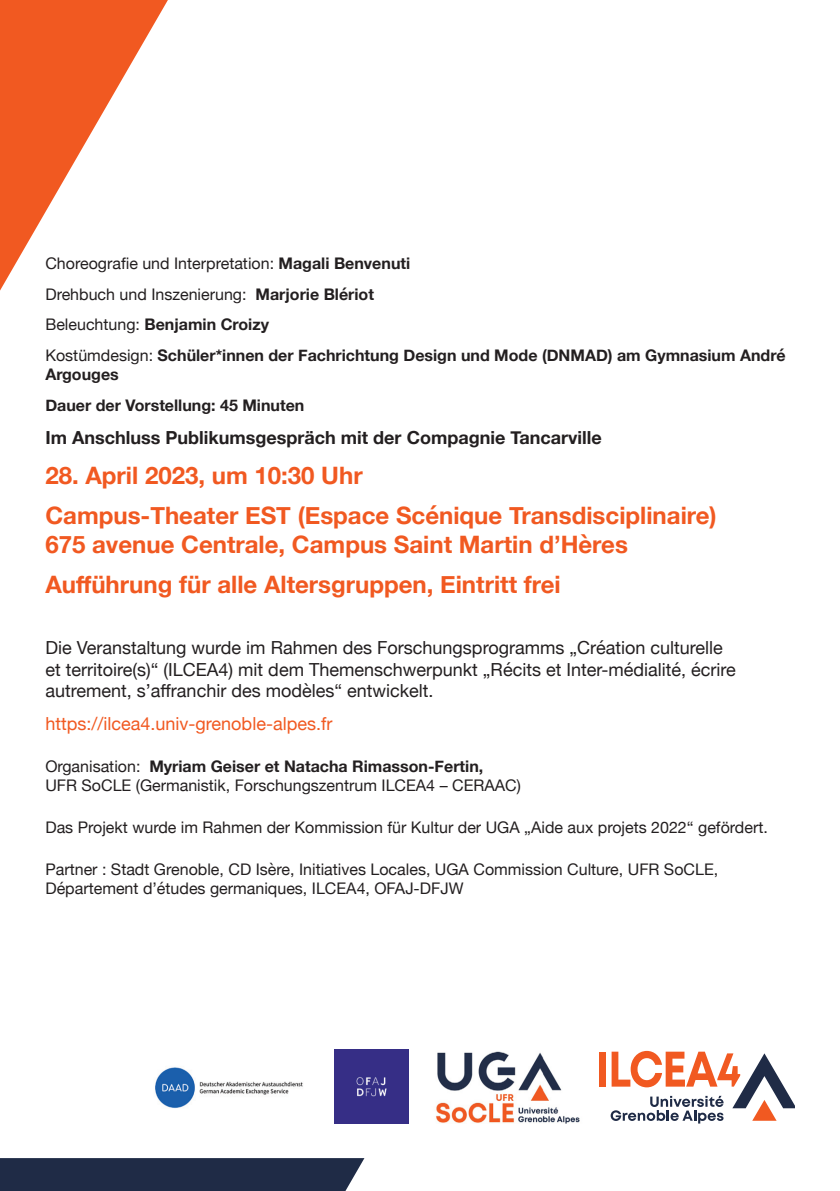
<style>
.page{position:relative;width:840px;height:1191px;background:#fff}
.page>*{position:absolute;margin:0;border:0;box-sizing:border-box;transform-origin:0 0}
.t1{font:700 24px/40.2px "Helvetica Neue";color:#f15921}
.t2{font:18px/21.6px "Helvetica Neue";color:#231f20}
.t3{font:700 18px "Helvetica Neue";color:#231f20}
.t4{font:18px "Helvetica Neue";color:#f15921}
.t5{font:16px/19.2px "Helvetica Neue";color:#231f20}
.t6{font:700 16px/30.6px "Helvetica Neue";color:#231f20}
.s1{font-weight:400}
.s2{font-weight:700}
</style>
<div class="page">
<div style="left:598px;top:1051px;width:7px;height:35px;background:#f15921"></div>
<svg style="left:610px;top:1051px;width:184px;height:72px"></svg>
<div style="left:0;top:1158px;width:364px;height:33px;background:#1f2b46"></div>
<svg style="left:0;top:0;width:168px;height:291px;fill:#f15921"></svg>
<img style="left:436px;top:1051px;width:144px;height:72px">
<div style="left:334px;top:1049px;width:74px;height:74px;background:#362e86"></div>
<img style="left:155px;top:1067px;width:148px;height:41px">
<p class="t6" style="left:45px;top:248px;width:741px"><span class="s1">Choreografie und Interpretation:</span> Magali Benvenuti<br><span class="s1">Drehbuch und Inszenierung:</span> Marjorie Blériot<br><span class="s1">Beleuchtung:</span> Benjamin Croizy<br><span class="s1">Kostümdesign:</span> Schüler*innen der Fachrichtung Design und Mode (DNMAD) am Gymnasium André</p>
<p class="t6" style="left:45px;top:359px;width:260px">Argouges<br>Dauer der Vorstellung: 45 Minuten</p>
<p class="t3" style="left:45px;top:423px;width:557px">Im Anschluss Publikumsgespräch mit der Compagnie Tancarville</p>
<h1 class="t1" style="left:45px;top:455px;width:672px">28. April 2023, um 10:30 Uhr<br>Campus-Theater EST (Espace Scénique Transdisciplinaire)</h1>
<h1 class="t1" style="left:45px;top:524px;width:583px">675 avenue Centrale, Campus Saint Martin d’Hères<br>Aufführung für alle Altersgruppen, Eintritt frei</h1>
<p class="t2" style="left:45px;top:638px;width:691px">Die Veranstaltung wurde im Rahmen des Forschungsprogramms „Création culturelle et territoire(s)“ (ILCEA4) mit dem Themenschwerpunkt „Récits et Inter-médialité, écrire autrement, s’affranchir des modèles“ entwickelt.</p>
<p class="t4" style="left:45px;top:711px;width:288px">https://ilcea4.univ-grenoble-alpes.fr</p>
<p class="t5" style="left:45px;top:757px;width:476px">Organisation: <span class="s2">Myriam Geiser et Natacha Rimasson-Fertin,<br></span>UFR SoCLE (Germanistik, Forschungszentrum ILCEA4 – CERAAC)</p>
<p class="t5" style="left:45px;top:819px;width:723px">Das Projekt wurde im Rahmen der Kommission für Kultur der UGA „Aide aux projets 2022“ gefördert.</p>
<p class="t5" style="left:45px;top:860px;width:674px">Partner : Stadt Grenoble, CD Isère, Initiatives Locales, UGA Commission Culture, UFR SoCLE,<br>Département d’études germaniques, ILCEA4, OFAJ-DFJW</p>
</div>
